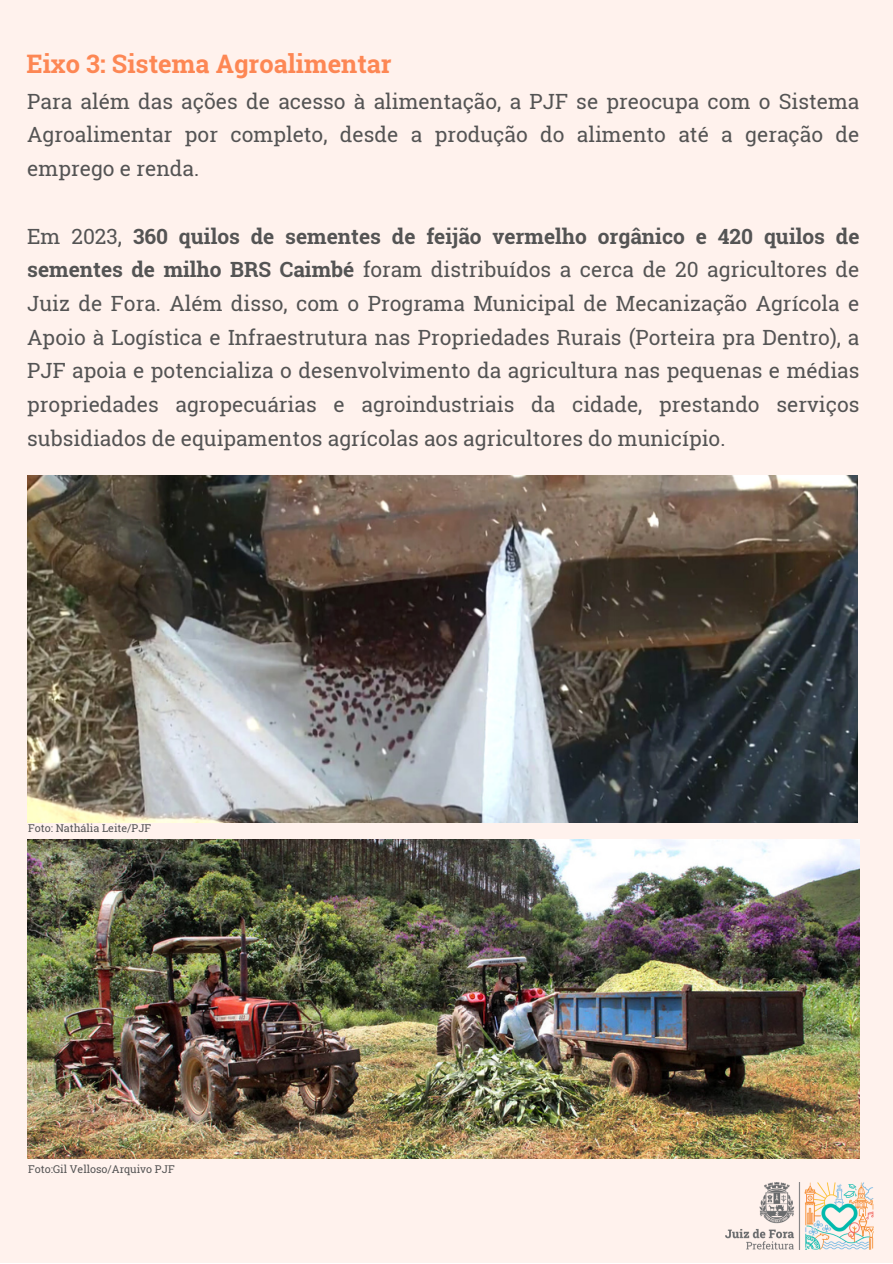
<style>
.page{position:relative;width:893px;height:1264px;background:#fff}
.page>*{position:absolute;margin:0;border:0;box-sizing:border-box;transform-origin:0 0}
.t1{font:700 25.5px "Roboto Slab";color:#fd8754}
.t2{font:21px/33.8px "Roboto Slab";color:#545454;text-align:justify}
.t3{font:10.8px "Roboto Slab";color:#545454}
.s1{font-weight:700}
</style>
<div class="page">
<div style="left:0;top:0;width:892px;height:1262px;background:#fff2ed"></div>
<img style="left:725px;top:1182px;width:148px;height:67px">
<img style="left:27px;top:476px;width:830px;height:346px">
<img style="left:27px;top:839px;width:832px;height:319px">
<p class="t1" style="left:26px;top:46px;width:367px">Eixo 3: Sistema Agroalimentar</p>
<p class="t2" style="left:27px;top:83px;width:833px">Para além das ações de acesso à alimentação, a PJF se preocupa com o Sistema Agroalimentar por completo, desde a produção do alimento até a geração de emprego e renda.</p>
<p class="t2" style="left:27px;top:218px;width:833px">Em 2023, <span class="s1">360 quilos de sementes de feijão vermelho orgânico e 420 quilos de sementes de milho BRS Caimbé</span> foram distribuídos a cerca de 20 agricultores de Juiz de Fora. Além disso, com o Programa Municipal de Mecanização Agrícola e Apoio à Logística e Infraestrutura nas Propriedades Rurais (Porteira pra Dentro), a PJF apoia e potencializa o desenvolvimento da agricultura nas pequenas e médias propriedades agropecuárias e agroindustriais da cidade, prestando serviços subsidiados de equipamentos agrícolas aos agricultores do município.</p>
<p class="t3" style="left:28px;top:820px;width:125px">Foto: Nathália Leite/PJF</p>
<p class="t3" style="left:28px;top:1161px;width:148px">Foto:Gil Velloso/Arquivo PJF</p>
</div>
